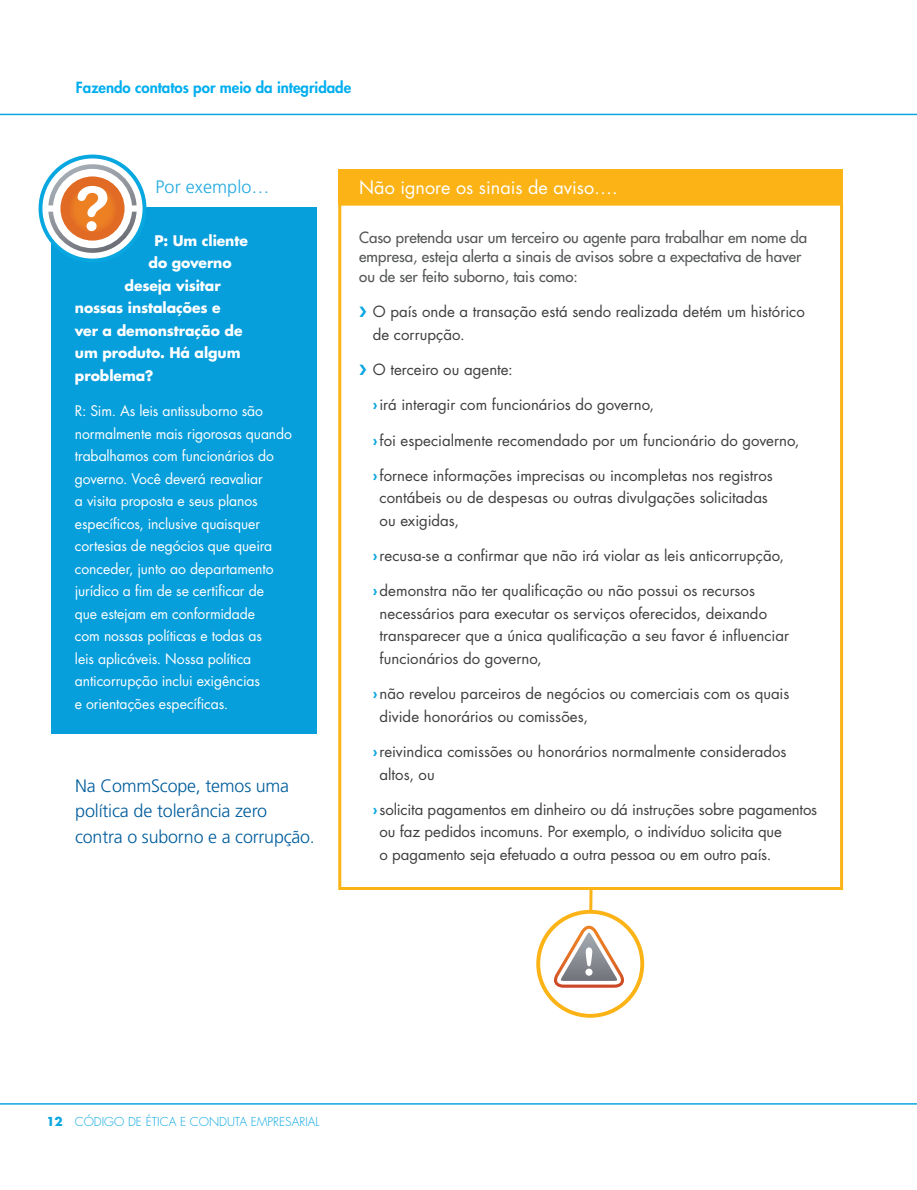
<style>
.page{position:relative;width:917px;height:1190px;background:#fff}
.page>*{position:absolute;margin:0;border:0;box-sizing:border-box;transform-origin:0 0}
.t1{font:300 18px/25.5px "Frutiger LT Std";letter-spacing:-.01em;color:#005d9c}
.t2{font:18px "Futura Std";color:#fff}
.t3{font:300 18px "Frutiger LT Std";letter-spacing:.005em;color:#24aae1}
.t4{font:15px/22.5px "Futura Std";color:#3e3e3f}
.t5{font:500 15px/19.5px "Futura Std";color:#545557}
.t6{font:800 15px "Futura Std";color:#00aeef}
.t7{font:14.25px/22.5px "Futura Std";letter-spacing:-.01em;color:#fff}
.t8{font:700 14.25px "Futura Std";letter-spacing:-.005em;color:#fff}
.t9{font:300 12px "Futura Std";color:#08a7e0}
.s1{color:#08a7e0}
.s2{font-family:"Frutiger LT Std";font-weight:700;color:#08a7e0}
.s3{font-weight:700}
</style>
<div class="page">
<hr style="left:0;top:114px;width:916px;height:1px;background:#08a7e0">
<hr style="left:0;top:1102px;width:916px;height:2px;background:#08a7e0">
<div style="left:51px;top:207px;width:266px;height:526px;background:#069edb"></div>
<svg style="left:40px;top:156px;width:104px;height:104px"></svg>
<svg style="left:48px;top:164px;width:89px;height:89px"></svg>
<div style="left:39px;top:154px;width:107px;height:108px;border:4px solid #08a7e0;border-radius:50%"></div>
<div style="left:338px;top:202px;width:505px;height:687px;background:#fff;border:3px solid #fbb316"></div>
<div style="left:338px;top:169px;width:505px;height:36px;background:#fbb316"></div>
<hr style="left:589px;top:886px;width:3px;height:32px;background:#fbb316">
<div style="left:538px;top:911px;width:104px;height:104px;background:#fff;border-radius:50%"></div>
<svg style="left:554px;top:925px;width:70px;height:62px"></svg>
<div style="left:536px;top:909px;width:108px;height:108px;border:4px solid #fbb316;border-radius:50%"></div>
<p class="t6" style="left:76px;top:78px;width:277px">Fazendo contatos por meio da integridade</p>
<p class="t3" style="left:155px;top:176px;width:115px">Por exemplo…</p>
<p class="t8" style="left:154px;top:231px;width:95px">P: Um cliente</p>
<p class="t8" style="left:148px;top:253px;width:85px">do governo</p>
<p class="t8" style="left:124px;top:276px;width:98px">deseja visitar</p>
<p class="t8" style="left:75px;top:298px;width:147px">nossas instalações e</p>
<p class="t8" style="left:75px;top:321px;width:169px">ver a demonstração de</p>
<p class="t8" style="left:75px;top:343px;width:167px">um produto. Há algum</p>
<p class="t8" style="left:75px;top:366px;width:80px">problema?</p>
<p class="t7" style="left:75px;top:400px;width:218px">R: Sim. As leis antissuborno são normalmente mais rigorosas quando trabalhamos com funcionários do governo. Você deverá reavaliar<br>a visita proposta e seus planos específicos, inclusive quaisquer cortesias de negócios que queira conceder, junto ao departamento jurídico a fim de se certificar de<br>que estejam em conformidade<br>com nossas políticas e todas as<br>leis aplicáveis. Nossa política anticorrupção inclui exigências<br>e orientações específicas.</p>
<p class="t1" style="left:75px;top:772px;width:241px">Na CommScope, temos uma política de tolerância zero contra o suborno e a corrupção.</p>
<p class="t2" style="left:359px;top:176px;width:260px">Não ignore os sinais de aviso….</p>
<p class="t5" style="left:359px;top:228px;width:449px">Caso pretenda usar um terceiro ou agente para trabalhar em nome da empresa, esteja alerta a sinais de avisos sobre a expectativa de haver ou de ser feito suborno, tais como:</p>
<p class="t4" style="left:373px;top:300px;width:433px;text-indent:-14px"><span class="s1">❯</span> O país onde a transação está sendo realizada detém um histórico de corrupção.</p>
<p class="t4" style="left:359px;top:358px;width:155px"><span class="s1">❯</span> O terceiro ou agente:</p>
<p class="t4" style="left:373px;top:393px;width:283px"><span class="s2">›</span>irá interagir com funcionários do governo,</p>
<p class="t4" style="left:373px;top:429px;width:428px"><span class="s2">›</span>foi especialmente recomendado por um funcionário do governo,</p>
<p class="t4" style="left:379px;top:464px;width:394px;text-indent:-7px"><span class="s2">›</span>fornece informações imprecisas ou incompletas nos registros contábeis ou de despesas ou outras divulgações solicitadas ou exigidas,</p>
<p class="t4" style="left:373px;top:544px;width:413px"><span class="s2">›</span>recusa-se a confirmar que não irá violar as leis anticorrupção,</p>
<p class="t4" style="left:379px;top:579px;width:411px;text-indent:-7px"><span class="s2">›</span>demonstra não ter qualificação ou não possui os recursos necessários para executar os serviços oferecidos, deixando transparecer que a única qualificação a seu favor é influenciar funcionários do governo,</p>
<p class="t4" style="left:379px;top:682px;width:411px;text-indent:-7px"><span class="s2">›</span>não revelou parceiros de negócios ou comerciais com os quais divide honorários ou comissões,</p>
<p class="t4" style="left:379px;top:740px;width:408px;text-indent:-7px"><span class="s2">›</span>reivindica comissões ou honorários normalmente considerados altos, ou</p>
<p class="t4" style="left:379px;top:798px;width:439px;text-indent:-7px"><span class="s2">›</span>solicita pagamentos em dinheiro ou dá instruções sobre pagamentos ou faz pedidos incomuns. Por exemplo, o indivíduo solicita que<br>o pagamento seja efetuado a outra pessoa ou em outro país.</p>
<p class="t9" style="left:46px;top:1114px;width:274px"><span class="s3">12</span> CÓDIGO DE ÉTICA E CONDUTA EMPRESARIAL</p>
</div>
